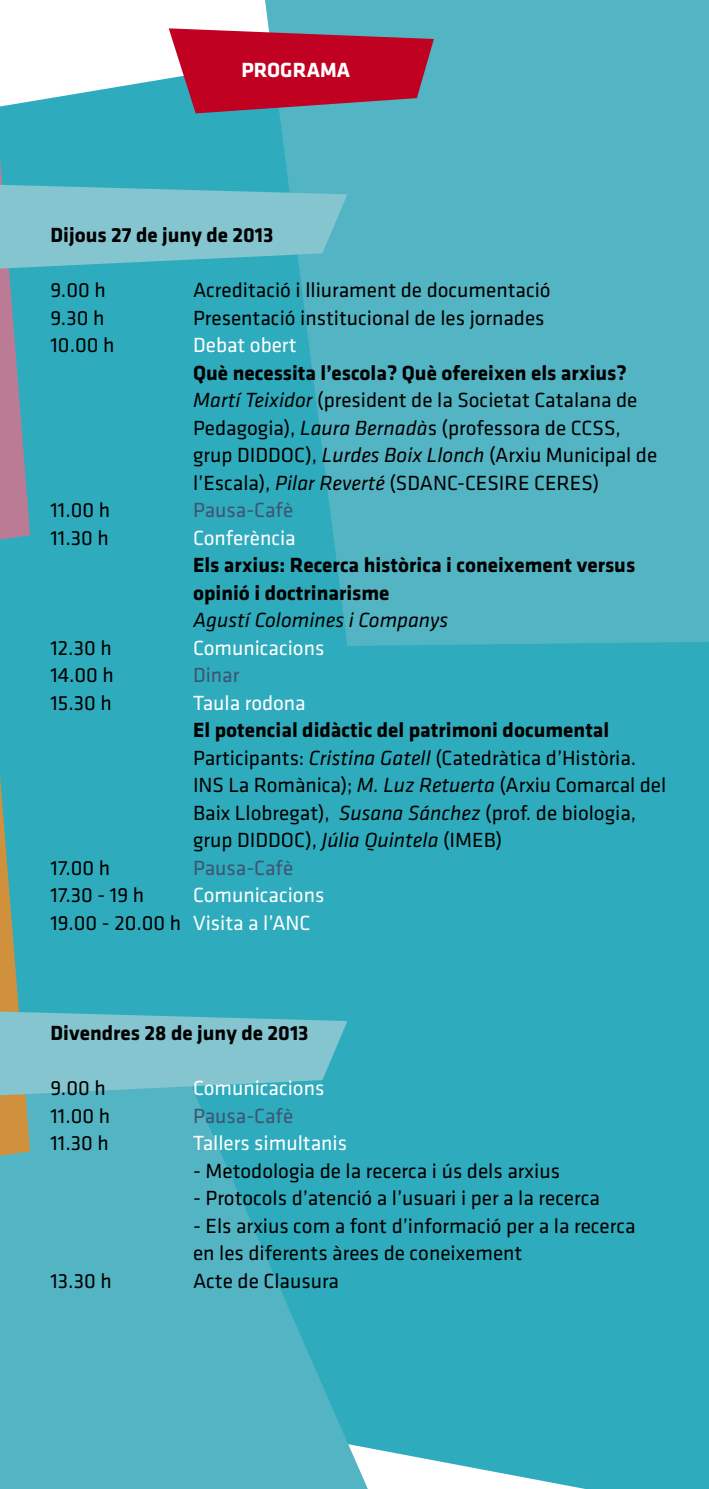
<style>
.page{position:relative;width:709px;height:1489px;background:#fff}
.page>*{position:absolute;margin:0;border:0;box-sizing:border-box;transform-origin:0 0}
.t1{font:21.25px/27.5px "Klavika";color:#000}
.t2{font:21.25px/27.5px "Klavika";color:#fff}
.t3{font:700 21.25px/27.5px "Klavika";color:#000}
.t4{font:21.25px "Klavika";color:#3f5471}
.t5{font:italic 21.25px "Klavika";color:#000}
.t6{font:700 21.25px "Klavika";color:#fff}
.s1{font-weight:700}
.s2{font-style:italic}
.s3{color:#000}
</style>
<div class="page">
<div style="left:0;top:28px;width:709px;height:1460px;background:#2eacbd"></div>
<svg style="left:0;top:1037px;width:368px;height:451px;background:#4bb2c1"></svg>
<div style="left:265px;top:0;width:444px;height:646px;background:#53b4c3"></div>
<svg style="left:169px;top:28px;width:265px;height:85px;background:#ac2a47"></svg>
<svg style="left:0;top:157px;width:347px;height:382px;background:#46afbf"></svg>
<svg style="left:0;top:775px;width:347px;height:380px;background:#45b0bd"></svg>
<p class="t6" style="left:241px;top:58px;width:107px">Programa</p>
<p class="t3" style="left:50px;top:222px;width:224px">Dijous 27 de juny de 2013</p>
<p class="t1" style="left:50px;top:277px;width:57px">9.00 h</p>
<p class="t1" style="left:193px;top:277px;width:359px">Acreditació i lliurament de documentació</p>
<p class="t1" style="left:50px;top:304px;width:55px">9.30 h</p>
<p class="t1" style="left:193px;top:304px;width:353px">Presentació institucional de les jornades</p>
<p class="t1" style="left:50px;top:332px;width:65px">10.00 h</p>
<p class="t2" style="left:193px;top:332px;width:105px">Debat obert</p>
<p class="t1" style="left:193px;top:359px;width:466px"><span class="s1">Què necessita l’escola? Què ofereixen els arxius?<br></span><span class="s2">Martí Teixidor</span> (president de la Societat Catalana de Pedagogia), <span class="s2">Laura Bernadà</span>s (professora de CCSS, grup DIDDOC), <span class="s2">Lurdes Boix Llonch</span> (Arxiu Municipal de l’Escala), <span class="s2">Pilar Reverté</span> (SDANC-CESIRE CERES)</p>
<p class="t1" style="left:50px;top:497px;width:61px">11.00 h</p>
<p class="t4" style="left:193px;top:498px;width:102px">Pausa-Cafè</p>
<p class="t1" style="left:50px;top:524px;width:60px">11.30 h</p>
<p class="t2" style="left:193px;top:524px;width:104px">Conferència</p>
<p class="t3" style="left:193px;top:552px;width:443px">Els arxius: Recerca històrica i coneixement versus opinió i doctrinarisme</p>
<p class="t5" style="left:193px;top:608px;width:257px">Agustí Colomines i Companys</p>
<p class="t1" style="left:50px;top:634px;width:63px">12.30 h</p>
<p class="t2" style="left:193px;top:634px;width:133px">Comunicacions</p>
<p class="t1" style="left:50px;top:662px;width:65px">14.00 h</p>
<p class="t4" style="left:193px;top:663px;width:48px">Dinar</p>
<p class="t1" style="left:50px;top:689px;width:63px">15.30 h</p>
<p class="t2" style="left:193px;top:689px;width:114px">Taula rodona</p>
<p class="t1" style="left:193px;top:717px;width:474px"><span class="s1">El potencial didàctic del patrimoni documental </span>Participants: <span class="s2">Cristina Gatell</span> (Catedràtica d’Història.<br>INS La Romànica); <span class="s2">M. Luz Retuerta</span> (Arxiu Comarcal del Baix Llobregat), <span class="s2">Susana Sánchez</span> (prof. de biologia, grup DIDDOC), <span class="s2">Júlia Quintela</span> (IMEB)</p>
<p class="t1" style="left:50px;top:854px;width:61px">17.00 h</p>
<p class="t4" style="left:193px;top:856px;width:102px">Pausa-Cafè</p>
<p class="t1" style="left:50px;top:882px;width:95px">17.30 - 19 h</p>
<p class="t2" style="left:50px;top:882px;width:275px;text-indent:143px">Comunicacions<br><span class="s3">19.00 - 20.00 h</span> Visita a l’ANC</p>
<p class="t3" style="left:50px;top:1019px;width:259px">Divendres 28 de juny de 2013</p>
<p class="t1" style="left:50px;top:1074px;width:57px">9.00 h</p>
<p class="t2" style="left:193px;top:1074px;width:133px">Comunicacions</p>
<p class="t1" style="left:50px;top:1102px;width:61px">11.00 h</p>
<p class="t4" style="left:193px;top:1103px;width:102px">Pausa-Cafè</p>
<p class="t1" style="left:50px;top:1129px;width:60px">11.30 h</p>
<p class="t2" style="left:193px;top:1129px;width:155px">Tallers simultanis</p>
<p class="t1" style="left:193px;top:1157px;width:368px">- Metodologia de la recerca i ús dels arxius</p>
<p class="t1" style="left:193px;top:1184px;width:408px">- Protocols d’atenció a l’usuari i per a la recerca</p>
<p class="t1" style="left:193px;top:1212px;width:444px">- Els arxius com a font d’informació per a la recerca en les diferents àrees de coneixement</p>
<p class="t1" style="left:50px;top:1267px;width:63px">13.30 h</p>
<p class="t1" style="left:193px;top:1267px;width:147px">Acte de Clausura</p>
</div>
